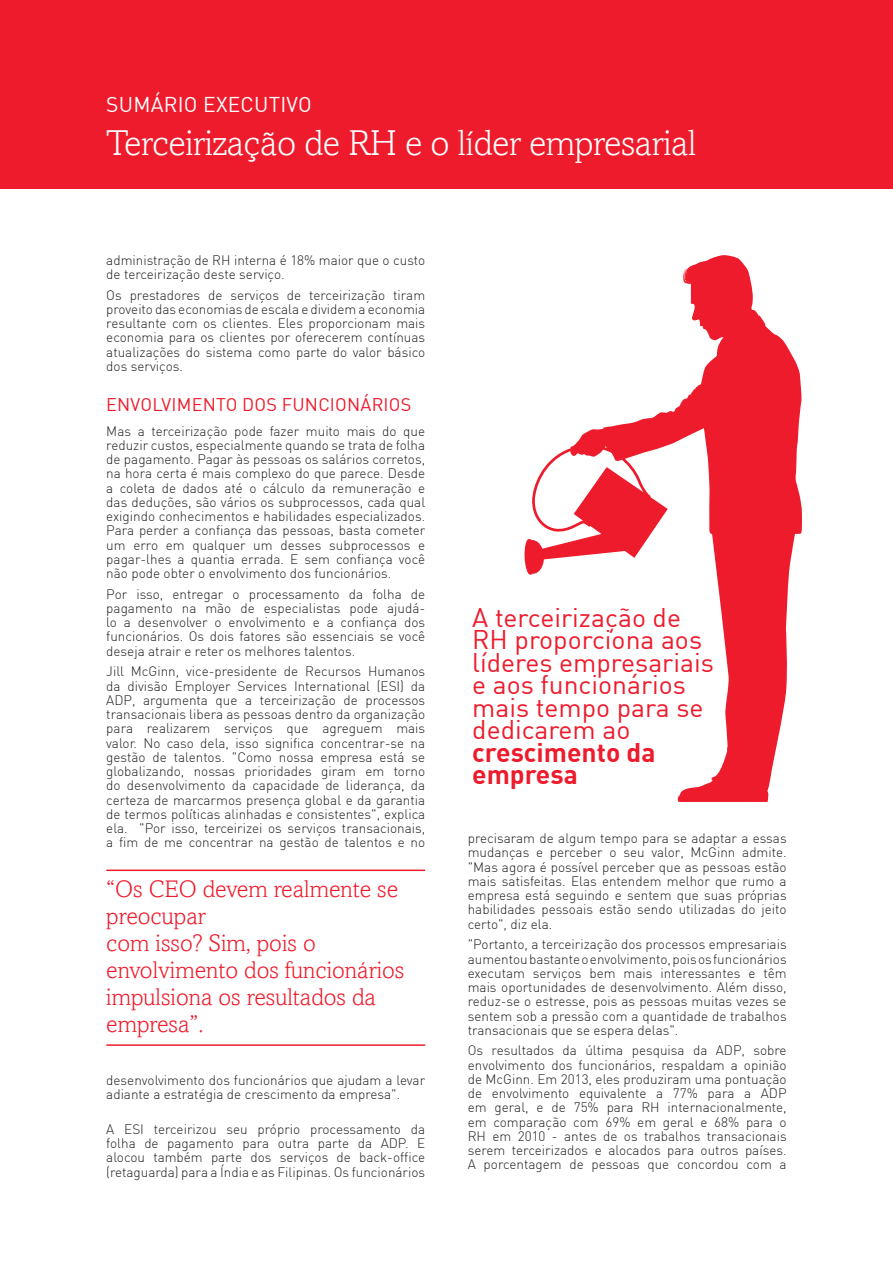
<style>
.page{position:relative;width:893px;height:1263px;background:#fff}
.page>*{position:absolute;margin:0;border:0;box-sizing:border-box;transform-origin:0 0}
.boventitel_cover{font:300 36px "Amasis";letter-spacing:-.01em;color:#fff}
.brood{font:26.4px/22.5px "DIN";color:#ee1b2c}
.inleiding{font:300 24px/27px "Amasis";color:#ee1b2c}
.titels{font:21px "DIN";letter-spacing:.01em;color:#fff}
.tussentitels{font:18px "DIN";letter-spacing:.01em;color:#ee1b2c}
.brood-2{font:300 13.5px/14.2px "DIN";color:#231f20;text-align:justify}
.s1{font-weight:700}
</style>
<div class="page">
<div style="left:0;top:0;width:893px;height:189px;background:#ee1b2c"></div>
<svg style="left:677px;top:255px;width:125px;height:547px;fill:#ee1b2c"></svg>
<svg style="left:524px;top:311px;width:233px;height:264px"></svg>
<hr style="left:106px;top:869px;width:319px;height:2px;background:#ee1b2c">
<hr style="left:106px;top:1044px;width:319px;height:2px;background:#ee1b2c">
<p class="titels" style="left:106px;top:91px;width:207px">SUMÁRIO EXECUTIVO</p>
<p class="boventitel_cover" style="left:106px;top:122px;width:592px">Terceirização de RH e o líder empresarial</p>
<p class="brood-2" style="left:106px;top:253px;width:320px">administração de RH interna é 18% maior que o custo de terceirização deste serviço.</p>
<p class="brood-2" style="left:106px;top:287px;width:320px">Os prestadores de serviços de terceirização tiram proveito das economias de escala e dividem a economia resultante com os clientes. Eles proporcionam mais economia para os clientes por oferecerem contínuas atualizações do sistema como parte do valor básico dos serviços.</p>
<p class="tussentitels" style="left:106px;top:393px;width:307px">ENVOLVIMENTO DOS FUNCIONÁRIOS</p>
<p class="brood-2" style="left:106px;top:423px;width:320px">Mas a terceirização pode fazer muito mais do que reduzir custos, especialmente quando se trata de folha de pagamento. Pagar às pessoas os salários corretos, na hora certa é mais complexo do que parece. Desde a coleta de dados até o cálculo da remuneração e das deduções, são vários os subprocessos, cada qual exigindo conhecimentos e habilidades especializados.<br>Para perder a confiança das pessoas, basta cometer um erro em qualquer um desses subprocessos e pagar-lhes a quantia errada. E sem confiança você não pode obter o envolvimento dos funcionários.</p>
<p class="brood-2" style="left:106px;top:587px;width:320px">Por isso, entregar o processamento da folha de pagamento na mão de especialistas pode ajudá&shy;lo a desenvolver o envolvimento e a confiança dos funcionários. Os dois fatores são essenciais se você deseja atrair e reter os melhores talentos.</p>
<p class="brood-2" style="left:106px;top:664px;width:320px">Jill McGinn, vice-presidente de Recursos Humanos da divisão Employer Services International (ESI) da ADP, argumenta que a terceirização de processos transacionais libera as pessoas dentro da organização para realizarem serviços que agreguem mais valor. No caso dela, isso significa concentrar-se na gestão de talentos. "Como nossa empresa está se globalizando, nossas prioridades giram em torno do desenvolvimento da capacidade de liderança, da certeza de marcarmos presença global e da garantia de termos políticas alinhadas e consistentes", explica ela. "Por isso, terceirizei os serviços transacionais, a fim de me concentrar na gestão de talentos e no</p>
<p class="inleiding" style="left:106px;top:875px;width:300px">“Os CEO devem realmente se preocupar<br>com isso? Sim, pois o envolvimento dos funcionários impulsiona os resultados da empresa”.</p>
<p class="brood-2" style="left:106px;top:1073px;width:320px">desenvolvimento dos funcionários que ajudam a levar adiante a estratégia de crescimento da empresa".</p>
<p class="brood-2" style="left:106px;top:1122px;width:320px">A ESI terceirizou seu próprio processamento da folha de pagamento para outra parte da ADP. E alocou também parte dos serviços de back-office (retaguarda) para a Índia e as Filipinas. Os funcionários</p>
<p class="brood" style="left:472px;top:605px;width:243px">A terceirização de<br>RH proporciona aos líderes empresariais e aos funcionários mais tempo para se dedicarem ao <span class="s1">crescimento da empresa</span></p>
<p class="brood-2" style="left:468px;top:831px;width:320px">precisaram de algum tempo para se adaptar a essas mudanças e perceber o seu valor, McGinn admite. "Mas agora é possível perceber que as pessoas estão mais satisfeitas. Elas entendem melhor que rumo a empresa está seguindo e sentem que suas próprias habilidades pessoais estão sendo utilizadas do jeito certo", diz ela.</p>
<p class="brood-2" style="left:468px;top:937px;width:320px">"Portanto, a terceirização dos processos empresariais aumentou bastante o envolvimento, pois os funcionários executam serviços bem mais interessantes e têm mais oportunidades de desenvolvimento. Além disso, reduz-se o estresse, pois as pessoas muitas vezes se sentem sob a pressão com a quantidade de trabalhos transacionais que se espera delas".</p>
<p class="brood-2" style="left:468px;top:1043px;width:320px">Os resultados da última pesquisa da ADP, sobre envolvimento dos funcionários, respaldam a opinião de McGinn. Em 2013, eles produziram uma pontuação de envolvimento equivalente a 77% para a ADP em geral, e de 75% para RH internacionalmente, em comparação com 69% em geral e 68% para o RH em 2010 - antes de os trabalhos transacionais serem terceirizados e alocados para outros países.<br>A porcentagem de pessoas que concordou com a</p>
</div>
